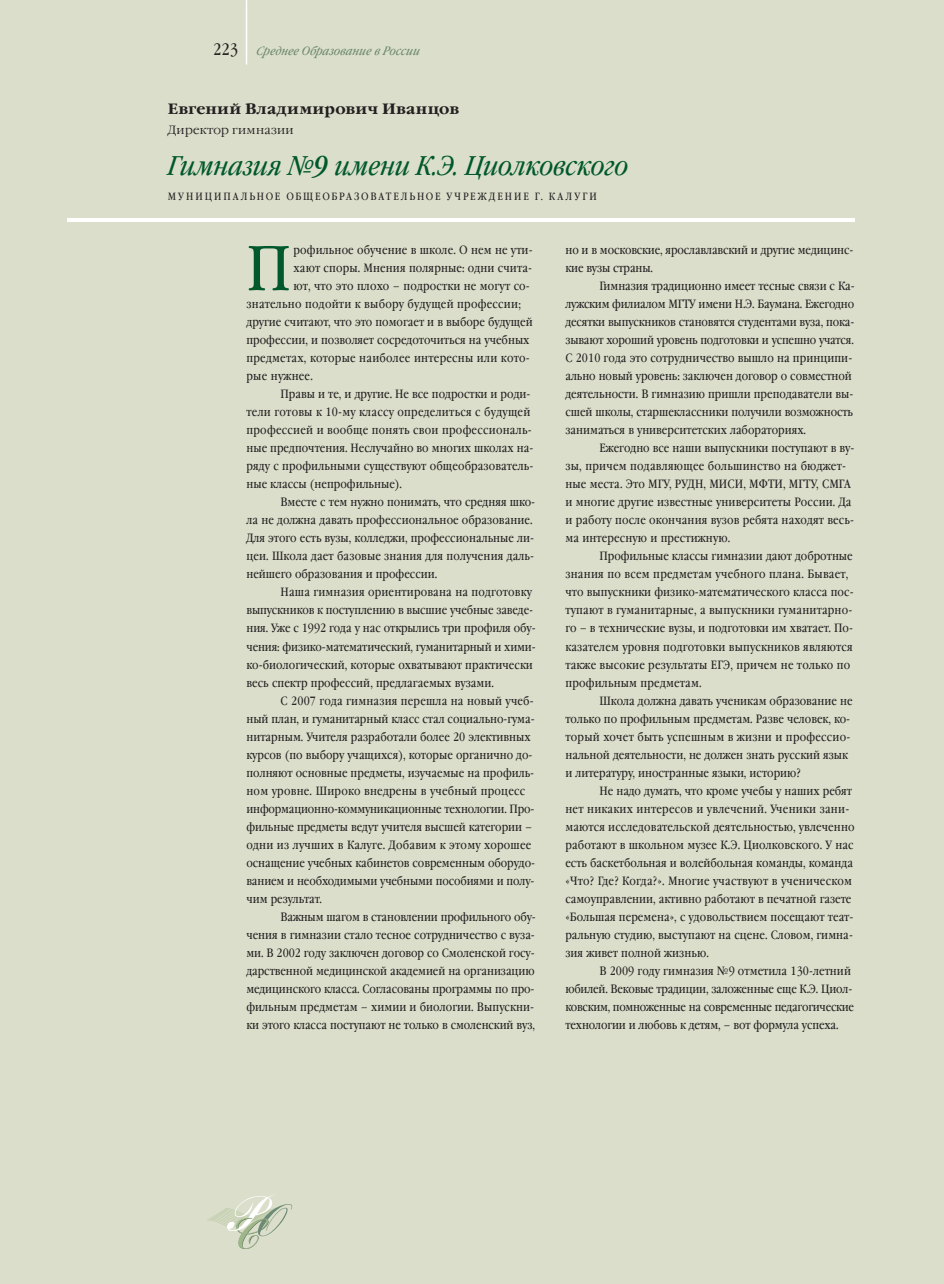
<style>
.page{position:relative;width:944px;height:1284px;background:#fff}
.page>*{position:absolute;margin:0;border:0;box-sizing:border-box;transform-origin:0 0}
.t1{font:63.45px "Garamond Book Narrow C";color:#00582c}
.t2{font:italic 27px "Garamond Book Narrow C";letter-spacing:.005em;color:#00582c}
.t3{font:700 15px "Garamond C";letter-spacing:.02em;color:#231f20}
.t4{font:12px/18px "Garamond Book Narrow C";color:#231f20}
.t5{font:12px "Garamond Book Narrow C";letter-spacing:.02em;color:#231f20}
.t6{font:italic 12px "Garamond Book Narrow C";letter-spacing:.01em;color:#69866b}
.t7{font:300 12px "Garamond C";letter-spacing:.03em;color:#231f20}
.t8{font:10.5px "Garamond Book Narrow C";letter-spacing:.205em;color:#231f20}
.s1{font-style:normal;font-size:16.5px;color:#231f20}
</style>
<div class="page">
<div style="left:0;top:0;width:943px;height:1284px;background:#dadeca"></div>
<hr style="left:68px;top:218px;width:786px;height:4px;background:#fff">
<svg style="left:207px;top:1194px;width:85px;height:55px"></svg>
<hr style="left:246px;top:0;width:1px;height:65px;background:#fff">
<p class="t6" style="left:213px;top:44px;width:210px"><span class="s1">2 2 3</span> Среднее Образование в России</p>
<p class="t3" style="left:168px;top:101px;width:293px">Евгений Владимирович Иванцов</p>
<p class="t7" style="left:168px;top:123px;width:127px">Директор гимназии</p>
<h2 class="t2" style="left:168px;top:151px;width:464px">Гимназия №9 имени К.Э. Циолковского</h2>
<p class="t8" style="left:168px;top:190px;width:21px">Муници</p>
<p class="t8" style="left:223px;top:190px;width:43px">па льное</p>
<p class="t8" style="left:286px;top:190px;width:10px">общеобра</p>
<p class="t8" style="left:354px;top:190px;width:16px">зова</p>
<p class="t8" style="left:386px;top:190px;width:40px">тельное</p>
<p class="t8" style="left:446px;top:190px;width:26px">учреждение</p>
<p class="t8" style="left:534px;top:190px;width:49px">г. ка луги</p>
<h1 class="t1" style="left:246px;top:233px;width:42px">П</h1>
<p class="t4" style="left:293px;top:242px;width:240px">рофильное обучение в школе. О нем не ути-</p>
<p class="t4" style="left:293px;top:260px;width:240px">хают споры. Мнения полярные: одни счита-</p>
<p class="t4" style="left:293px;top:278px;width:238px">ют, что это плохо – подростки не могут со-</p>
<p class="t5" style="left:246px;top:297px;width:276px">знательно подойти к выбору будущей профессии;</p>
<p class="t4" style="left:246px;top:314px;width:288px">другие считают, что это помогает и в выборе будущей</p>
<p class="t4" style="left:246px;top:332px;width:284px">профессии, и позволяет сосредоточиться на учебных</p>
<p class="t5" style="left:246px;top:351px;width:285px">предметах, которые наиболее интересны или кото-</p>
<p class="t5" style="left:246px;top:369px;width:68px">рые нужнее.</p>
<p class="t4" style="left:280px;top:386px;width:251px">Правы и те, и другие. Не все подростки и роди-</p>
<p class="t5" style="left:246px;top:405px;width:285px">тели готовы к 10-му классу определиться с будущей</p>
<p class="t5" style="left:246px;top:423px;width:287px">профессией и вообще понять свои профессиональ-</p>
<p class="t4" style="left:246px;top:440px;width:288px">ные предпочтения. Неслучайно во многих школах на-</p>
<p class="t4" style="left:246px;top:458px;width:288px">ряду с профильными существуют общеобразователь-</p>
<p class="t4" style="left:246px;top:476px;width:157px">ные классы (непрофильные).</p>
<p class="t4" style="left:280px;top:494px;width:256px">Вместе с тем нужно понимать, что средняя шко-</p>
<p class="t4" style="left:246px;top:512px;width:287px">ла не должна давать профессиональное образование.</p>
<p class="t4" style="left:246px;top:530px;width:289px">Для этого есть вузы, колледжи, профессиональные ли-</p>
<p class="t4" style="left:246px;top:548px;width:289px">цеи. Школа дает базовые знания для получения даль-</p>
<p class="t4" style="left:246px;top:566px;width:192px">нейшего образования и профессии.</p>
<p class="t4" style="left:280px;top:584px;width:253px">Наша гимназия ориентирована на подготовку</p>
<p class="t4" style="left:246px;top:602px;width:288px">выпускников к поступлению в высшие учебные заведе-</p>
<p class="t4" style="left:246px;top:620px;width:291px">ния. Уже с 1992 года у нас открылись три профиля обу-</p>
<p class="t4" style="left:246px;top:638px;width:291px">чения: физико-математический, гуманитарный и хими-</p>
<p class="t4" style="left:246px;top:656px;width:288px">ко-биологический, которые охватывают практически</p>
<p class="t4" style="left:246px;top:674px;width:249px">весь спектр профессий, предлагаемых вузами.</p>
<p class="t4" style="left:280px;top:692px;width:255px">С 2007 года гимназия перешла на новый учеб-</p>
<p class="t4" style="left:246px;top:710px;width:290px">ный план, и гуманитарный класс стал социально-гума-</p>
<p class="t4" style="left:246px;top:728px;width:286px">нитарным. Учителя разработали более 20 элективных</p>
<p class="t4" style="left:246px;top:746px;width:287px">курсов (по выбору учащихся), которые органично до-</p>
<p class="t4" style="left:246px;top:764px;width:289px">полняют основные предметы, изучаемые на профиль-</p>
<p class="t5" style="left:246px;top:783px;width:280px">ном уровне. Широко внедрены в учебный процесс</p>
<p class="t4" style="left:246px;top:800px;width:289px">информационно-коммуникационные технологии. Про-</p>
<p class="t4" style="left:246px;top:818px;width:287px">фильные предметы ведут учителя высшей категории –</p>
<p class="t5" style="left:246px;top:837px;width:286px">одни из лучших в Калуге. Добавим к этому хорошее</p>
<p class="t4" style="left:246px;top:854px;width:290px">оснащение учебных кабинетов современным оборудо-</p>
<p class="t4" style="left:246px;top:872px;width:289px">ванием и необходимыми учебными пособиями и полу-</p>
<p class="t4" style="left:246px;top:890px;width:77px">чим результат.</p>
<p class="t4" style="left:280px;top:908px;width:257px">Важным шагом в становлении профильного обу-</p>
<p class="t4" style="left:246px;top:926px;width:290px">чения в гимназии стало тесное сотрудничество с вуза-</p>
<p class="t4" style="left:246px;top:944px;width:290px">ми. В 2002 году заключен договор со Смоленской госу-</p>
<p class="t4" style="left:246px;top:962px;width:290px">дарственной медицинской академией на организацию</p>
<p class="t4" style="left:246px;top:980px;width:289px">медицинского класса. Согласованы программы по про-</p>
<p class="t4" style="left:246px;top:998px;width:289px">фильным предметам – химии и биологии. Выпускни-</p>
<p class="t4" style="left:246px;top:1016px;width:290px">ки этого класса поступают не только в смоленский вуз,</p>
<p class="t4" style="left:565px;top:242px;width:289px">но и в московские, ярославлавский и другие медицинс&shy;кие вузы страны.</p>
<p class="t4" style="left:565px;top:278px;width:291px;text-indent:34px">Гимназия традиционно имеет тесные связи с Ка&shy;лужским филиалом МГТУ имени Н.Э. Баумана. Ежегодно десятки выпускников становятся студентами вуза, пока&shy;зывают хороший уровень подготовки и успешно учатся.<br>С 2010 года это сотрудничество вышло на принципи&shy;ально новый уровень: заключен договор о совместной деятельности. В гимназию пришли преподаватели вы&shy;сшей школы, старшеклассники получили возможность заниматься в университетских лабораториях.</p>
<p class="t4" style="left:565px;top:440px;width:290px;text-indent:34px">Ежегодно все наши выпускники поступают в ву&shy;зы, причем подавляющее большинство на бюджет&shy;ные места. Это МГУ, РУДН, МИСИ, МФТИ, МГТУ, СМГА и многие другие известные университеты России. Да и работу после окончания вузов ребята находят весь&shy;ма интересную и престижную.</p>
<p class="t4" style="left:565px;top:548px;width:290px;text-indent:34px">Профильные классы гимназии дают добротные знания по всем предметам учебного плана. Бывает, что выпускники физико-математического класса пос&shy;тупают в гуманитарные, а выпускники гуманитарно&shy;го – в технические вузы, и подготовки им хватает. По&shy;казателем уровня подготовки выпускников являются также высокие результаты ЕГЭ, причем не только по профильным предметам.</p>
<p class="t4" style="left:565px;top:692px;width:289px;text-indent:34px">Школа должна давать ученикам образование не только по профильным предметам. Разве человек, ко&shy;торый хочет быть успешным в жизни и профессио&shy;нальной деятельности, не должен знать русский язык и литературу, иностранные языки, историю?</p>
<p class="t4" style="left:565px;top:782px;width:291px;text-indent:34px">Не надо думать, что кроме учебы у наших ребят нет никаких интересов и увлечений. Ученики зани&shy;маются исследовательской деятельностью, увлеченно работают в школьном музее К.Э. Циолковского. У нас есть баскетбольная и волейбольная команды, команда «Что? Где? Когда?». Многие участвуют в ученическом самоуправлении, активно работают в печатной газете «Большая перемена», с удовольствием посещают теат&shy;ральную студию, выступают на сцене. Словом, гимна&shy;зия живет полной жизнью.</p>
<p class="t4" style="left:565px;top:962px;width:290px;text-indent:34px">В 2009 году гимназия №9 отметила 130-летний юбилей. Вековые традиции, заложенные еще К.Э. Циол&shy;ковским, помноженные на современные педагогические технологии и любовь к детям, – вот формула успеха.</p>
</div>
